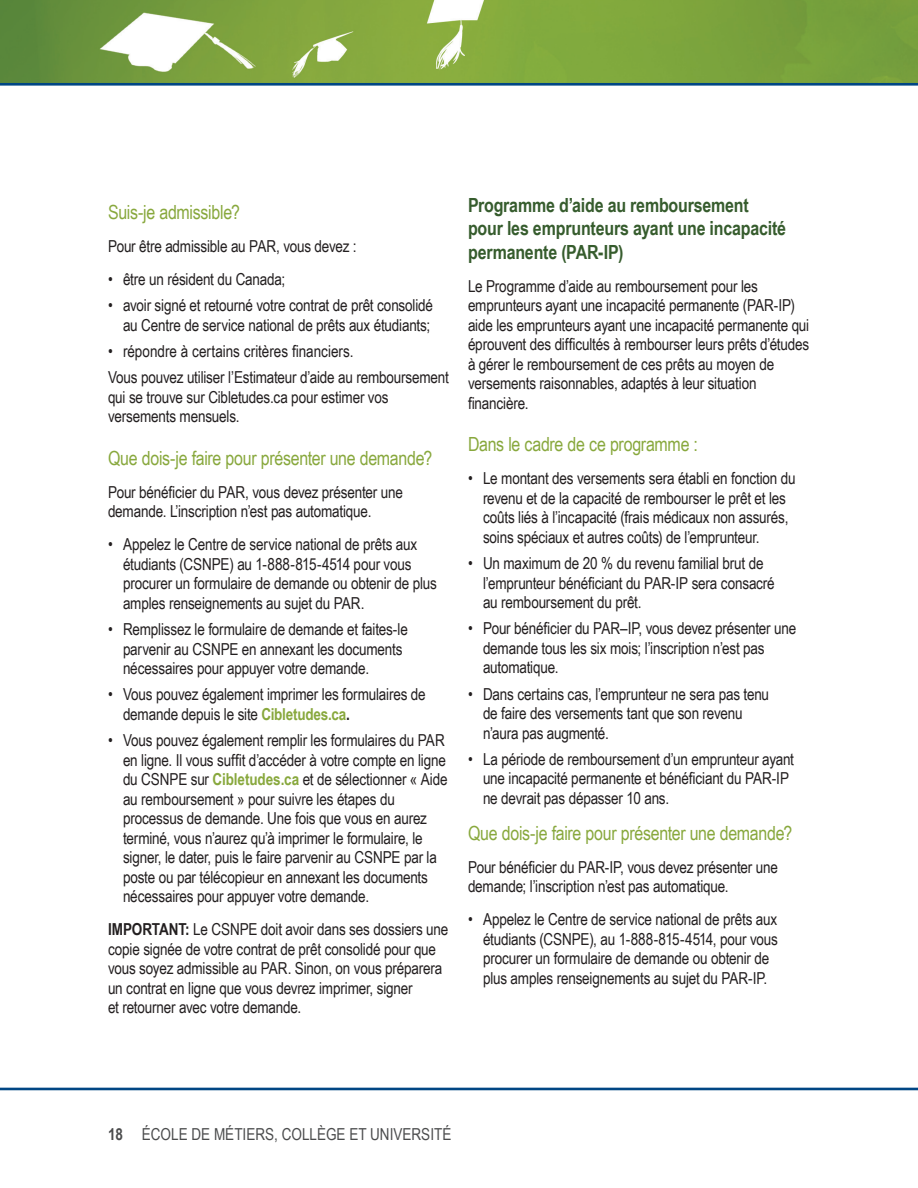
<style>
.page{position:relative;width:918px;height:1188px;background:#fff}
.page>*{position:absolute;margin:0;border:0;box-sizing:border-box;transform-origin:0 0}
.H3_Green{font:19.5px "Arial Narrow";letter-spacing:-.015em;color:#88a83d}
.Body{font:700 19.5px/23.2px "Arial Narrow";letter-spacing:-.01em;color:#365c2d}
.Bullet{font:16.5px/19.5px "Arial Narrow";letter-spacing:-.01em;color:#231f20}
.Body-2{font:16.5px/19.5px "Arial Narrow";letter-spacing:-.01em;color:#231f20}
.t1{font:16.5px "Arial Narrow";color:#4b4c4d}
.s1{font-weight:700;color:#88a83d}
.s2{font-weight:700}
</style>
<div class="page">
<hr style="left:0;top:1088px;width:918px;height:2px;background:#004684">
<img style="left:0;top:0;width:918px;height:83px">
<hr style="left:0;top:83px;width:918px;height:3px;background:#004684">
<p class="H3_Green" style="left:108px;top:198px;width:133px">Suis-je admissible?</p>
<p class="Body-2" style="left:108px;top:236px;width:250px">Pour être admissible au PAR, vous devez :</p>
<p class="Bullet" style="left:108px;top:269px;width:179px">• être un résident du Canada;</p>
<p class="Bullet" style="left:108px;top:295px;width:327px;text-align:right">• avoir signé et retourné votre contrat de prêt consolidé au Centre de service national de prêts aux étudiants;</p>
<p class="Bullet" style="left:108px;top:341px;width:247px">• répondre à certains critères financiers.</p>
<p class="Body-2" style="left:108px;top:367px;width:342px">Vous pouvez utiliser l’Estimateur d’aide au remboursement qui se trouve sur Cibletudes.ca pour estimer vos versements mensuels.</p>
<p class="H3_Green" style="left:108px;top:444px;width:326px">Que dois-je faire pour présenter une demande?</p>
<p class="Body-2" style="left:108px;top:482px;width:296px">Pour bénéficier du PAR, vous devez présenter une demande. L’inscription n’est pas automatique.</p>
<p class="Bullet" style="left:123px;top:534px;width:316px;text-indent:-15px">• Appelez le Centre de service national de prêts aux étudiants (CSNPE) au 1-888-815-4514 pour vous procurer un formulaire de demande ou obtenir de plus amples renseignements au sujet du PAR.</p>
<p class="Bullet" style="left:123px;top:619px;width:286px;text-indent:-15px">• Remplissez le formulaire de demande et faites-le parvenir au CSNPE en annexant les documents nécessaires pour appuyer votre demande.</p>
<p class="Bullet" style="left:123px;top:684px;width:304px;text-indent:-15px">• Vous pouvez également imprimer les formulaires de demande depuis le site <span class="s1">Cibletudes.ca</span><span class="s2">.</span></p>
<p class="Bullet" style="left:123px;top:730px;width:326px;text-indent:-15px">• Vous pouvez également remplir les formulaires du PAR en ligne. Il vous suffit d’accéder à votre compte en ligne du CSNPE sur <span class="s1">Cibletudes.ca</span> et de sélectionner « Aide au remboursement » pour suivre les étapes du processus de demande. Une fois que vous en aurez terminé, vous n’aurez qu’à imprimer le formulaire, le signer, le dater, puis le faire parvenir au CSNPE par la poste ou par télécopieur en annexant les documents nécessaires pour appuyer votre demande.</p>
<p class="Body-2" style="left:108px;top:919px;width:342px"><span class="s2">IMPORTANT:</span> Le CSNPE doit avoir dans ses dossiers une copie signée de votre contrat de prêt consolidé pour que vous soyez admissible au PAR. Sinon, on vous préparera un contrat en ligne que vous devrez imprimer, signer<br>et retourner avec votre demande.</p>
<p class="Body" style="left:468px;top:193px;width:320px">Programme d’aide au remboursement pour les emprunteurs ayant une incapacité permanente (PAR-IP)</p>
<p class="Body-2" style="left:468px;top:276px;width:343px">Le Programme d’aide au remboursement pour les emprunteurs ayant une incapacité permanente (PAR-IP) aide les emprunteurs ayant une incapacité permanente qui éprouvent des difficultés à rembourser leurs prêts d’études à gérer le remboursement de ces prêts au moyen de versements raisonnables, adaptés à leur situation financière.</p>
<p class="H3_Green" style="left:468px;top:430px;width:232px">Dans le cadre de ce programme :</p>
<p class="Bullet" style="left:483px;top:468px;width:314px;text-indent:-15px">• Le montant des versements sera établi en fonction du revenu et de la capacité de rembourser le prêt et les coûts liés à l’incapacité (frais médicaux non assurés, soins spéciaux et autres coûts) de l’emprunteur.</p>
<p class="Bullet" style="left:483px;top:553px;width:293px;text-indent:-15px">• Un maximum de 20 % du revenu familial brut de l’emprunteur bénéficiant du PAR-IP sera consacré au remboursement du prêt.</p>
<p class="Bullet" style="left:483px;top:618px;width:315px;text-indent:-15px">• Pour bénéficier du PAR–IP, vous devez présenter une demande tous les six mois; l’inscription n’est pas automatique.</p>
<p class="Bullet" style="left:483px;top:684px;width:288px;text-indent:-15px">• Dans certains cas, l’emprunteur ne sera pas tenu de faire des versements tant que son revenu n’aura pas augmenté.</p>
<p class="Bullet" style="left:483px;top:749px;width:313px;text-indent:-15px">• La période de remboursement d’un emprunteur ayant une incapacité permanente et bénéficiant du PAR-IP ne devrait pas dépasser 10 ans.</p>
<p class="H3_Green" style="left:468px;top:819px;width:326px">Que dois-je faire pour présenter une demande?</p>
<p class="Body-2" style="left:468px;top:857px;width:311px">Pour bénéficier du PAR-IP, vous devez présenter une demande; l’inscription n’est pas automatique.</p>
<p class="Bullet" style="left:483px;top:909px;width:297px;text-indent:-15px">• Appelez le Centre de service national de prêts aux étudiants (CSNPE), au 1-888-815-4514, pour vous procurer un formulaire de demande ou obtenir de plus amples renseignements au sujet du PAR-IP.</p>
<p class="t1" style="left:108px;top:1123px;width:345px"><span class="s2">18</span> ÉCOLE DE MÉTIERS, COLLÈGE ET UNIVERSITÉ</p>
</div>
